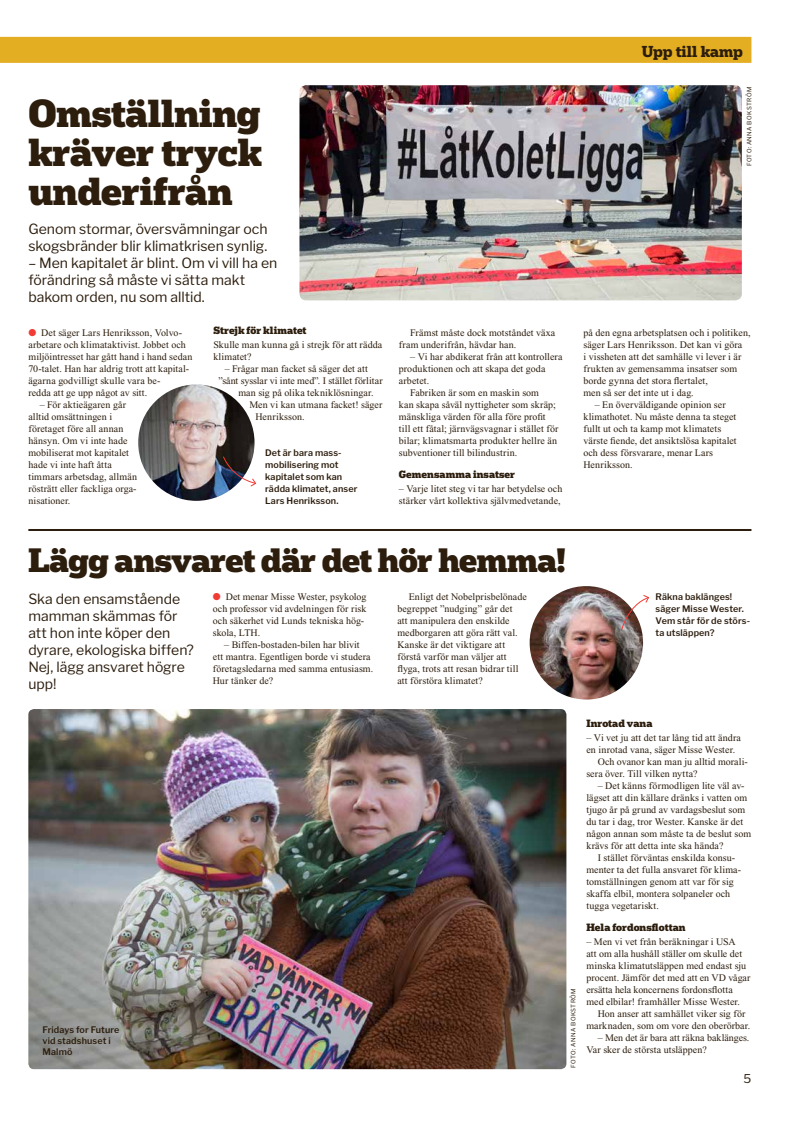
<style>
.page{position:relative;width:794px;height:1126px;background:#fff}
.page>*{position:absolute;margin:0;border:0;box-sizing:border-box;transform-origin:0 0}
.t1{font:900 37px/39px "Popular";letter-spacing:-.005em;color:#2c1d0d;text-align:justify}
.t2{font:900 32px "Popular";letter-spacing:-.02em;color:#2c1d0d}
.t3{font:700 15px "Popular";color:#2c1d0d}
.t4{font:14px/17px "Libre Franklin";letter-spacing:-.005em;color:#2c1d0d}
.t5{font:12px "Libre Franklin";color:#2c1d0d}
.t6{font:10px/12px "Times New Roman";letter-spacing:.01em;color:#2c1d0d}
.t7{font:900 10px "Popular";letter-spacing:.005em;color:#2c1d0d}
.t8{font:600 9px/12px "Libre Franklin";letter-spacing:.015em;color:#2c1d0d}
.t9{font:6px "Libre Franklin";letter-spacing:.065em;color:#2c1d0d}
.s1{color:#f13b35}
</style>
<div class="page">
<div style="left:0;top:37px;width:751px;height:26px;background:#e3ae21"></div>
<hr style="left:28px;top:529px;width:723px;height:2px;background:#2c1d0d">
<img style="left:299px;top:85px;width:443px;height:215px">
<img style="left:529px;top:586px;width:114px;height:113px;border-radius:57px">
<img style="left:28px;top:709px;width:538px;height:360px">
<svg style="left:620px;top:595px;width:30px;height:36px"></svg>
<img style="left:138px;top:384px;width:116px;height:117px;border-radius:58px">
<svg style="left:222px;top:455px;width:35px;height:32px"></svg>
<h1 class="t1" style="left:28px;top:92px;width:235px">Omställning kräver tryck underifrån</h1>
<h3 class="t4" style="left:28px;top:219px;width:241px">Genom stormar, översvämningar och skogsbränder blir klimatkrisen synlig.</h3>
<h3 class="t4" style="left:28px;top:253px;width:250px">– Men kapitalet är blint. Om vi vill ha en förändring så måste vi sätta makt bakom orden, nu som alltid.</h3>
<p class="t6" style="left:28px;top:327px;width:166px"><span class="s1">●</span> Det säger Lars Henriksson, Volvo&shy;arbetare och klimataktivist. Jobbet och miljöintresset har gått hand i hand sedan 70-talet. Han har aldrig trott att kapital&shy;ägarna godvilligt skulle vara be-<br>redda att ge upp något av sitt.</p>
<p class="t6" style="left:28px;top:399px;width:110px;text-indent:11px">– För aktieägaren går alltid omsättningen i företaget före all annan hänsyn. Om vi inte hade mobiliserat mot kapitalet hade vi inte haft åtta timmars arbetsdag, allmän rösträtt eller fackliga orga&shy;nisationer.</p>
<p class="t7" style="left:213px;top:324px;width:95px">Strejk för klimatet</p>
<p class="t6" style="left:213px;top:339px;width:170px">Skulle man kunna gå i strejk för att rädda klimatet?</p>
<p class="t6" style="left:225px;top:363px;width:145px">– Frågar man facket så säger det att</p>
<p class="t6" style="left:218px;top:375px;width:166px">”sånt sysslar vi inte med”. I stället förlitar</p>
<p class="t6" style="left:238px;top:387px;width:137px">man sig på olika tekniklösningar.</p>
<p class="t6" style="left:249px;top:399px;width:134px">Men vi kan utmana facket! säger</p>
<p class="t6" style="left:255px;top:411px;width:51px">Henriksson.</p>
<p class="t8" style="left:265px;top:445px;width:94px">Det är bara mass&shy;mobilisering mot kapitalet som kan rädda klimatet, anser<br>Lars Henriksson.</p>
<p class="t6" style="left:399px;top:327px;width:158px;text-indent:11px">Främst måste dock motståndet växa fram underifrån, hävdar han.</p>
<p class="t6" style="left:410px;top:351px;width:154px">– Vi har abdikerat från att kontrollera</p>
<p class="t6" style="left:399px;top:363px;width:148px">produktionen och att skapa det goda</p>
<p class="t6" style="left:399px;top:375px;width:32px">arbetet.</p>
<p class="t6" style="left:410px;top:387px;width:130px">Fabriken är som en maskin som</p>
<p class="t6" style="left:399px;top:399px;width:159px">kan skapa såväl nyttigheter som skräp;</p>
<p class="t6" style="left:399px;top:411px;width:148px">mänskliga värden för alla före profit</p>
<p class="t6" style="left:399px;top:423px;width:161px">till ett fåtal; järnvägsvagnar i stället för</p>
<p class="t6" style="left:399px;top:435px;width:160px">bilar; klimatsmarta produkter hellre än</p>
<p class="t6" style="left:399px;top:447px;width:120px">subventioner till bilindustrin.</p>
<p class="t7" style="left:399px;top:468px;width:118px">Gemensamma insatser</p>
<p class="t6" style="left:399px;top:483px;width:165px">– Varje litet steg vi tar har betydelse och stärker vårt kollektiva självmedvetande,</p>
<h2 class="t2" style="left:28px;top:538px;width:539px">Lägg ansvaret där det hör hemma!</h2>
<h3 class="t4" style="left:28px;top:589px;width:167px">Ska den ensamstående mamman skämmas för att hon inte köper den dyrare, ekologiska biffen?<br>Nej, lägg ansvaret högre upp!</h3>
<p class="t6" style="left:397px;top:591px;width:131px;text-indent:11px">Enligt det Nobelprisbelönade begreppet ”nudging” går det<br>att manipulera den enskilde medborgaren att göra rätt val.<br>Kanske är det viktigare att förstå varför man väljer att flyga, trots att resan bidrar till att förstöra klimatet?</p>
<p class="t6" style="left:213px;top:591px;width:155px"><span class="s1">●</span> Det menar Misse Wester, psykolog och professor vid avdelningen för risk och säkerhet vid Lunds tekniska hög&shy;skola, LTH.</p>
<p class="t6" style="left:213px;top:639px;width:162px;text-indent:11px">– Biffen-bostaden-bilen har blivit<br>ett mantra. Egentligen borde vi studera företagsledarna med samma entusiasm.<br>Hur tänker de?</p>
<h3 class="t3" style="left:641px;top:41px;width:103px">Upp till kamp</h3>
<p class="t9" style="left:744px;top:166px;width:81px;rotate:-90deg">FOTO: ANNA BOKSTRÖM</p>
<p class="t6" style="left:583px;top:327px;width:169px">på den egna arbetsplatsen och i politiken, säger Lars Henriksson. Det kan vi göra<br>i vissheten att det samhälle vi lever i är frukten av gemensamma insatser som borde gynna det stora flertalet,<br>men så ser det inte ut i dag.</p>
<p class="t6" style="left:583px;top:399px;width:155px;text-indent:11px">– En överväldigande opinion ser klimathotet. Nu måste denna ta steget fullt ut och ta kamp mot klimatets värste fiende, det ansiktslösa kapitalet och dess försvarare, menar Lars<br>Henriksson.</p>
<p class="t8" style="left:655px;top:590px;width:96px">Räkna baklänges! säger Misse Wester.<br>Vem står för de störs&shy;ta utsläppen?</p>
<p class="t8" style="left:43px;top:1022px;width:78px;line-height:11px">Fridays for Future vid stadshuset i<br>Malmö</p>
<p class="t9" style="left:568px;top:1067px;width:81px;rotate:-90deg">FOTO: ANNA BOKSTRÖM</p>
<p class="t7" style="left:586px;top:716px;width:68px">Inrotad vana</p>
<p class="t6" style="left:586px;top:731px;width:156px">– Vi vet ju att det tar lång tid att ändra</p>
<p class="t6" style="left:586px;top:743px;width:150px">en inrotad vana, säger Misse Wester.</p>
<p class="t6" style="left:597px;top:755px;width:152px">Och ovanor kan man ju alltid morali-</p>
<p class="t6" style="left:586px;top:767px;width:113px">sera över. Till vilken nytta?</p>
<p class="t6" style="left:597px;top:779px;width:148px">– Det känns förmodligen lite väl av-</p>
<p class="t6" style="left:586px;top:791px;width:162px">lägset att din källare dränks i vatten om</p>
<p class="t6" style="left:586px;top:803px;width:160px">tjugo år på grund av vardagsbeslut som</p>
<p class="t6" style="left:586px;top:815px;width:158px">du tar i dag, tror Wester. Kanske är det</p>
<p class="t6" style="left:586px;top:827px;width:166px">någon annan som måste ta de beslut som</p>
<p class="t6" style="left:586px;top:839px;width:139px">krävs för att detta inte ska hända?</p>
<p class="t6" style="left:598px;top:851px;width:139px">I stället förväntas enskilda konsu-</p>
<p class="t6" style="left:586px;top:863px;width:156px">menter ta det fulla ansvaret för klima-</p>
<p class="t6" style="left:586px;top:875px;width:149px">tomställningen genom att var för sig</p>
<p class="t6" style="left:586px;top:887px;width:145px">skaffa elbil, montera solpaneler och</p>
<p class="t6" style="left:586px;top:899px;width:74px">tugga vegetariskt.</p>
<p class="t7" style="left:586px;top:920px;width:101px">Hela fordonsflottan</p>
<p class="t6" style="left:586px;top:935px;width:166px">– Men vi vet från beräkningar i USA<br>att om alla hushåll ställer om skulle det minska klimatutsläppen med endast sju procent. Jämför det med att en VD vågar ersätta hela koncernens fordonsflotta med elbilar! framhåller Misse Wester.</p>
<p class="t6" style="left:586px;top:1007px;width:165px;text-indent:11px">Hon anser att samhället viker sig för marknaden, som om vore den oberörbar.</p>
<p class="t6" style="left:586px;top:1031px;width:164px;text-indent:11px">– Men det är bara att räkna baklänges.<br>Var sker de största utsläppen?</p>
<p class="t5" style="left:743px;top:1068px;width:9px">5</p>
</div>
